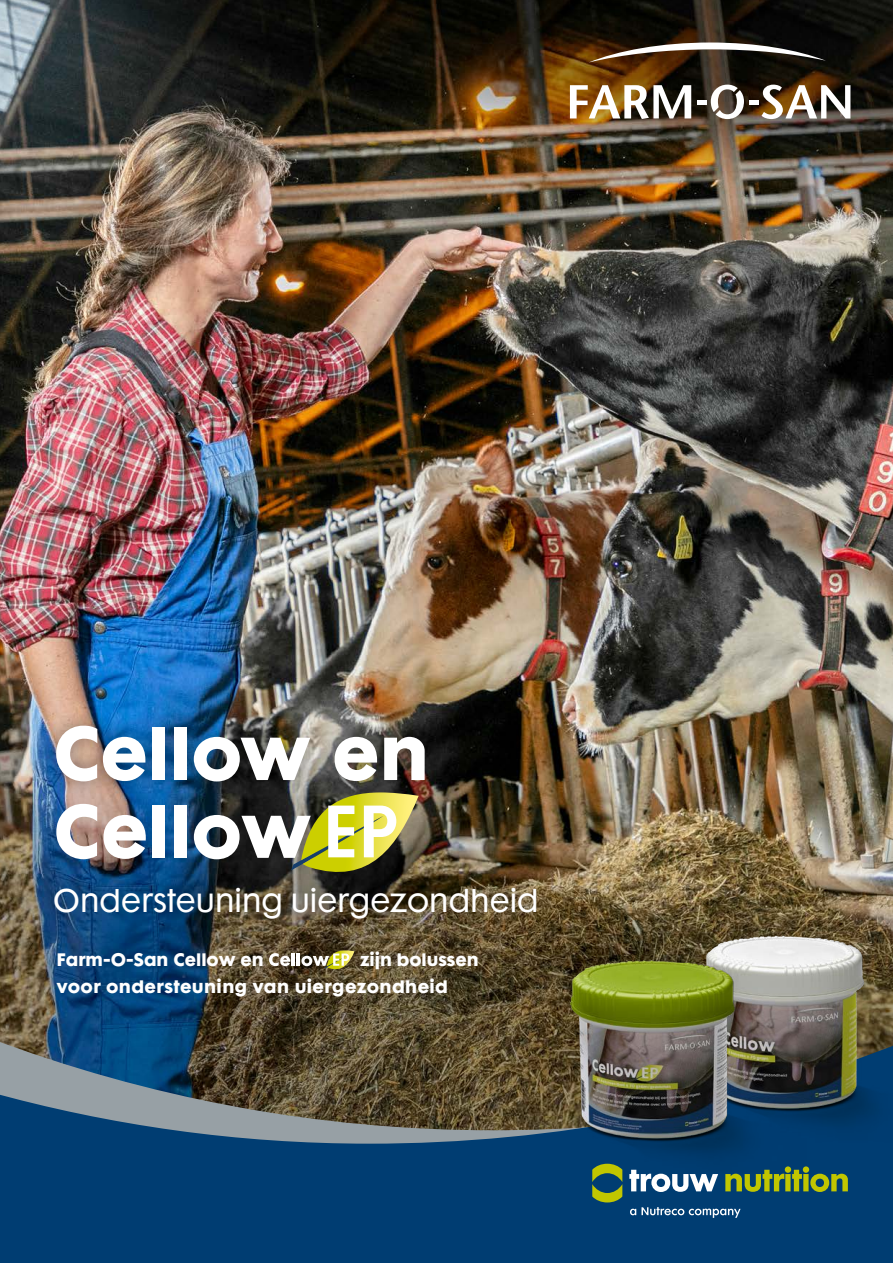
<style>
.page{position:relative;width:893px;height:1263px;background:#fff}
.page>*{position:absolute;margin:0;border:0;box-sizing:border-box;transform-origin:0 0}
.t1{font:69px "Futura Maxi CG Bold";color:#fff}
.t2{font:30px "Futura Maxi Std";letter-spacing:.005em;color:#fff}
.t3{font:16.5px/27px "Futura Maxi CG Bold";letter-spacing:.02em;color:#fff}
.t4{font:16.5px "Futura Maxi CG Bold";color:#fff}
</style>
<div class="page">
<img style="left:0;top:0;width:893px;height:1037px">
<svg style="left:0;top:1041px;width:893px;height:222px;background:#1f496b"></svg>
<svg style="left:630px;top:1207px;width:110px;height:11px"></svg>
<svg style="left:592px;top:1173px;width:30px;height:29px"></svg>
<svg style="left:629px;top:1173px;width:89px;height:19px"></svg>
<svg style="left:725px;top:1166px;width:123px;height:26px;background:#658436"></svg>
<svg style="left:589px;top:43px;width:237px;height:19px"></svg>
<svg style="left:570px;top:85px;width:121px;height:34px"></svg>
<svg style="left:697px;top:85px;width:153px;height:34px"></svg>
<svg style="left:269px;top:950px;width:85px;height:22px"></svg>
<img style="left:648px;top:918px;width:245px;height:224px">
<div style="left:38px;top:708px;width:516px;height:227px;background:#000;opacity:.4"></div>
<img style="left:512px;top:942px;width:294px;height:231px">
<svg style="left:56px;top:804px;width:41px;height:55px"></svg>
<svg style="left:104px;top:815px;width:42px;height:44px"></svg>
<div style="left:153px;top:805px;width:12px;height:53px;background:#fff"></div>
<div style="left:174px;top:805px;width:13px;height:53px;background:#fff"></div>
<svg style="left:194px;top:792px;width:225px;height:94px"></svg>
<h1 class="t1" style="left:53px;top:709px;width:377px">Cellow en</h1>
<h2 class="t2" style="left:53px;top:881px;width:487px">Ondersteuning uiergezondheid</h2>
<p class="t3" style="left:57px;top:946px;width:424px;text-indent:303px">zijn bolussen voor ondersteuning van uiergezondheid</p>
<p class="t4" style="left:57px;top:949px;width:209px">Farm-O-San Cellow en</p>
</div>
